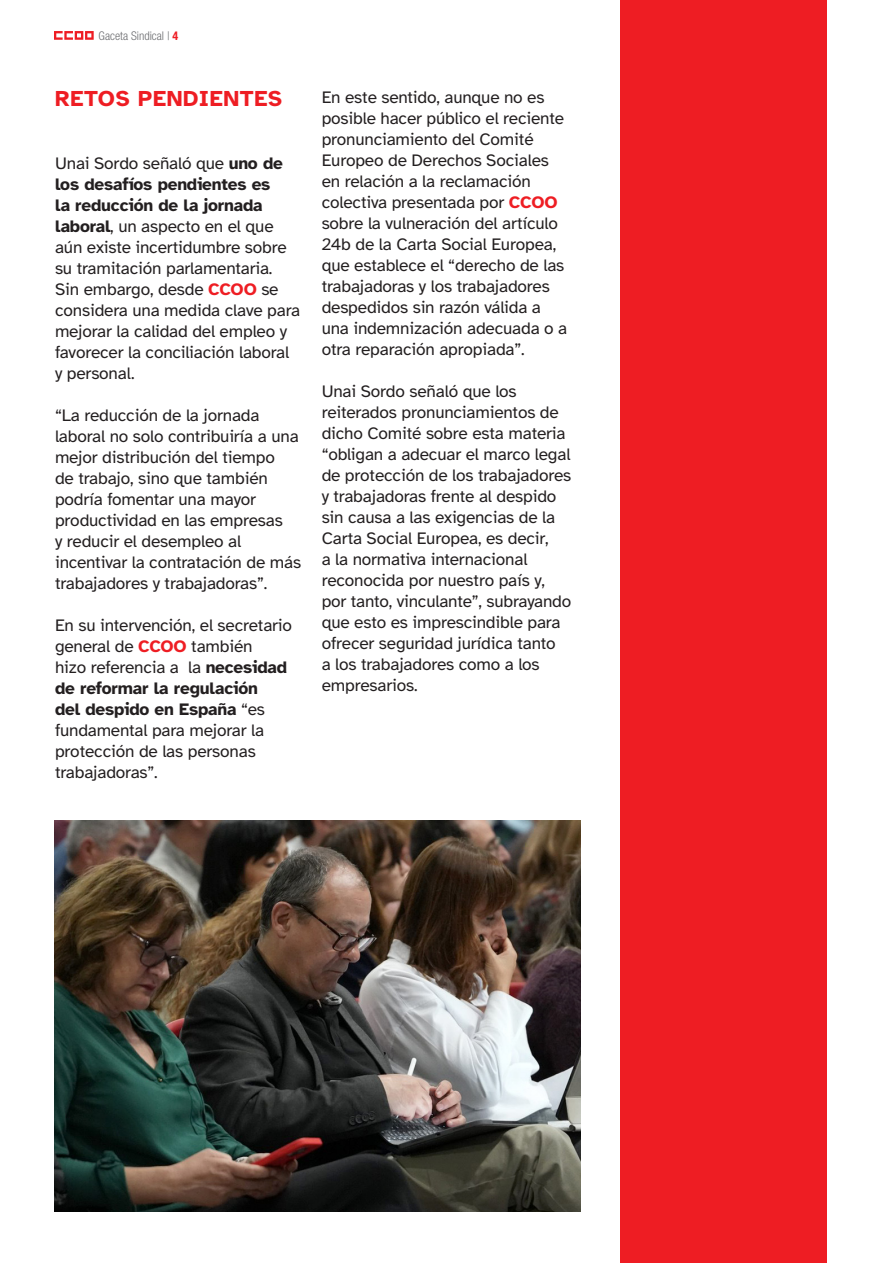
<style>
.page{position:relative;width:893px;height:1263px;background:#fff}
.page>*{position:absolute;margin:0;border:0;box-sizing:border-box;transform-origin:0 0}
.t1{font:700 22.5px "Atkinson Hyperlegible";letter-spacing:.03em;color:#ee1d23}
.t2{font:17.25px/21px "Atkinson Hyperlegible";letter-spacing:-.01em;color:#231f20}
.t3{font:300 condensed 12px "Helvetica Neue LT Std";color:#6c6d70}
.s1{font-weight:700;color:#ee1d23}
.s2{font-weight:700}
</style>
<div class="page">
<svg style="left:54px;top:31px;width:40px;height:9px"></svg>
<div style="left:620px;top:0;width:206px;height:1263px;background:#ee1d23"></div>
<img style="left:54px;top:821px;width:526px;height:391px">
<p class="t3" style="left:99px;top:28px;width:81px">Gaceta Sindical | <span class="s1">4</span></p>
<p class="t1" style="left:55px;top:86px;width:228px">RETOS PENDIENTES</p>
<p class="t2" style="left:55px;top:153px;width:233px">Unai Sordo señaló que <span class="s2">uno de los desafíos pendientes es la reducción de la jornada laboral</span>, un aspecto en el que aún existe incertidumbre sobre su tramitación parlamentaria.</p>
<p class="t2" style="left:55px;top:279px;width:247px">Sin embargo, desde <span class="s1">CCOO</span> se considera una medida clave para mejorar la calidad del empleo y favorecer la conciliación laboral</p>
<p class="t2" style="left:55px;top:363px;width:81px">y personal.</p>
<p class="t2" style="left:55px;top:405px;width:248px">“La reducción de la jornada laboral no solo contribuiría a una mejor distribución del tiempo<br>de trabajo, sino que también podría fomentar una mayor productividad en las empresas<br>y reducir el desempleo al incentivar la contratación de más trabajadores y trabajadoras”.</p>
<p class="t2" style="left:55px;top:615px;width:239px">En su intervención, el secretario general de <span class="s1">CCOO</span> también<br>hizo referencia a la <span class="s2">necesidad de reformar la regulación<br>del despido en España</span> “es fundamental para mejorar la protección de las personas trabajadoras”.</p>
<p class="t2" style="left:322px;top:87px;width:247px">En este sentido, aunque no es posible hacer público el reciente pronunciamiento del Comité<br>Europeo de Derechos Sociales en relación a la reclamación colectiva presentada por <span class="s1">CCOO </span>sobre la vulneración del artículo<br>24b de la Carta Social Europea, que establece el “derecho de las trabajadoras y los trabajadores despedidos sin razón válida a una indemnización adecuada o a otra reparación apropiada”.</p>
<p class="t2" style="left:322px;top:381px;width:251px">Unai Sordo señaló que los reiterados pronunciamientos de dicho Comité sobre esta materia “obligan a adecuar el marco legal de protección de los trabajadores y trabajadoras frente al despido sin causa a las exigencias de la<br>Carta Social Europea, es decir,<br>a la normativa internacional reconocida por nuestro país y, por tanto, vinculante”, subrayando que esto es imprescindible para ofrecer seguridad jurídica tanto<br>a los trabajadores como a los empresarios.</p>
</div>
